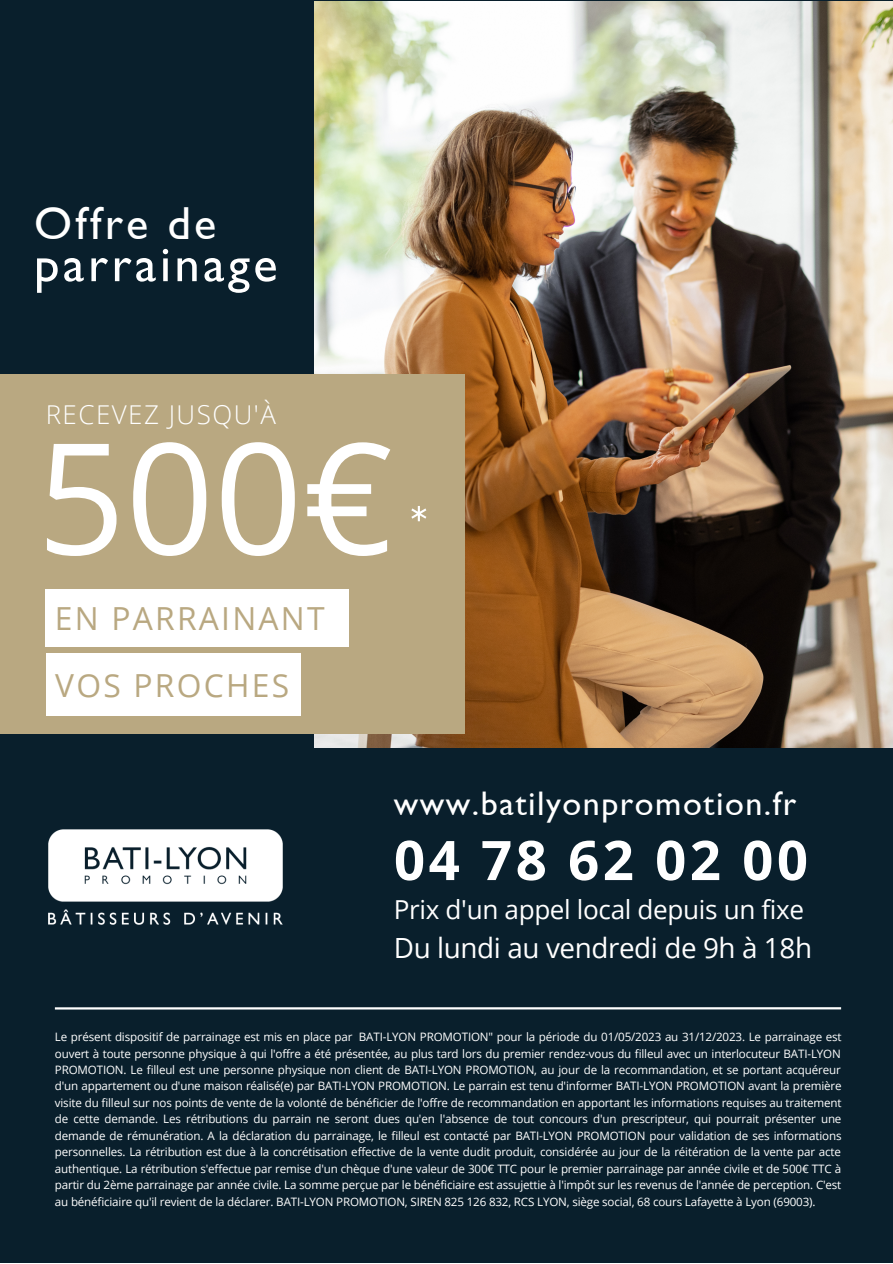
<style>
.page{position:relative;width:893px;height:1264px;background:#fff}
.page>*{position:absolute;margin:0;border:0;box-sizing:border-box;transform-origin:0 0}
.t1{font:154.8px "Open Sans";color:#fff}
.t2{font:700 54.6px "Open Sans";letter-spacing:.065em;color:#fff}
.t3{font:50.7px "Gill Sans";letter-spacing:.065em;color:#fff}
.t4{font:50.55px "Canaro Light DEMO";color:#fff}
.t5{font:46.2px "Gill Sans";letter-spacing:.065em;color:#fff}
.t6{font:34.05px "Gill Sans";letter-spacing:.045em;color:#fff}
.t7{font:31.8px "Open Sans";letter-spacing:.07em;color:#b9a881}
.t8{font:27.75px "Open Sans";letter-spacing:-.015em;color:#fff}
.t9{font:26.1px "Open Sans";letter-spacing:-.015em;color:#fff}
.t10{font:300 25.95px "Open Sans";letter-spacing:.055em;color:#fff}
.t11{font:11.55px/16.5px "Open Sans";letter-spacing:-.015em;color:#fff;text-align:justify}
</style>
<div class="page">
<div style="left:0;top:0;width:892px;height:1262px;background:#091f2c"></div>
<img style="left:315px;top:1px;width:577px;height:746px">
<div style="left:0;top:374px;width:465px;height:359px;background:#b9a881"></div>
<div style="left:46px;top:588px;width:303px;height:59px;background:#fff"></div>
<div style="left:46px;top:653px;width:254px;height:63px;background:#fff"></div>
<img style="left:49px;top:829px;width:234px;height:95px">
<hr style="left:55px;top:1007px;width:786px;height:2px;background:#fff">
<h3 class="t5" style="left:34px;top:202px;width:183px">Offre de</h3>
<h3 class="t3" style="left:34px;top:241px;width:245px">parrainage</h3>
<h3 class="t10" style="left:46px;top:396px;width:232px">RECEVEZ JUSQU'À</h3>
<h1 class="t1" style="left:37px;top:389px;width:358px">500€</h1>
<h3 class="t7" style="left:55px;top:596px;width:271px">EN PARRAINANT</h3>
<h3 class="t7" style="left:55px;top:663px;width:235px">VOS PROCHES</h3>
<h3 class="t4" style="left:409px;top:498px;width:21px">*</h3>
<h3 class="t6" style="left:394px;top:787px;width:404px">www.batilyonpromotion.fr</h3>
<h2 class="t2" style="left:394px;top:821px;width:415px">04 78 62 02 00</h2>
<h3 class="t9" style="left:394px;top:891px;width:412px">Prix d'un appel local depuis un fixe</h3>
<h3 class="t8" style="left:394px;top:928px;width:419px">Du lundi au vendredi de 9h à 18h</h3>
<p class="t11" style="left:55px;top:1028px;width:788px">Le présent dispositif de parrainage est mis en place par BATI-LYON PROMOTION" pour la période du 01/05/2023 au 31/12/2023. Le parrainage est ouvert à toute personne physique à qui l'offre a été présentée, au plus tard lors du premier rendez-vous du filleul avec un interlocuteur BATI-LYON PROMOTION. Le filleul est une personne physique non client de BATI-LYON PROMOTION, au jour de la recommandation, et se portant acquéreur d'un appartement ou d'une maison réalisé(e) par BATI-LYON PROMOTION. Le parrain est tenu d'informer BATI-LYON PROMOTION avant la première visite du filleul sur nos points de vente de la volonté de bénéficier de l'offre de recommandation en apportant les informations requises au traitement de cette demande. Les rétributions du parrain ne seront dues qu'en l'absence de tout concours d'un prescripteur, qui pourrait présenter une demande de rémunération. A la déclaration du parrainage, le filleul est contacté par BATI-LYON PROMOTION pour validation de ses informations personnelles. La rétribution est due à la concrétisation effective de la vente dudit produit, considérée au jour de la réitération de la vente par acte authentique. La rétribution s'effectue par remise d'un chèque d'une valeur de 300€ TTC pour le premier parrainage par année civile et de 500€ TTC à partir du 2ème parrainage par année civile. La somme perçue par le bénéficiaire est assujettie à l'impôt sur les revenus de l'année de perception. C'est au bénéficiaire qu'il revient de la déclarer. BATI-LYON PROMOTION, SIREN 825 126 832, RCS LYON, siège social, 68 cours Lafayette à Lyon (69003).</p>
</div>
